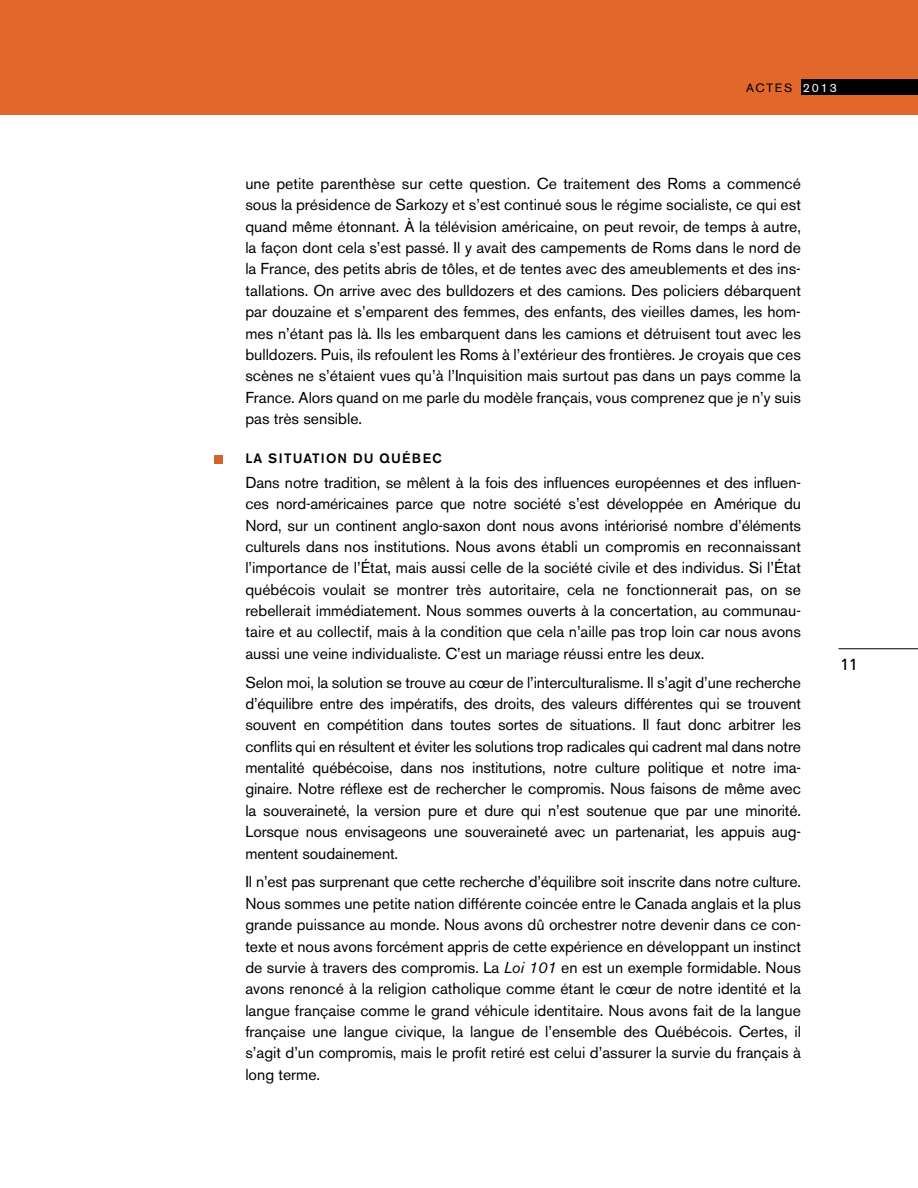
<style>
.page{position:relative;width:918px;height:1188px;background:#fff}
.page>*{position:absolute;margin:0;border:0;box-sizing:border-box;transform-origin:0 0}
.t1{font:16.2px "Frutiger";color:#000}
.t2{font:15.75px/21.3px "Akzidenz Grotesk BE";color:#000;text-align:justify}
.t3{font:500 13.5px "Akzidenz Grotesk BE";letter-spacing:.085em;color:#000}
.t4{font:12px "Akzidenz Grotesk BE";letter-spacing:.15em;color:#000}
.s1{color:#fff}
.s2{font-style:italic}
</style>
<div class="page">
<div style="left:0;top:0;width:918px;height:114px;background:#e2672a"></div>
<div style="left:801px;top:80px;width:117px;height:15px;background:#000"></div>
<hr style="left:838px;top:649px;width:80px;height:1px;background:#000">
<div style="left:214px;top:455px;width:8px;height:8px;background:#d2632b"></div>
<p class="t4" style="left:746px;top:80px;width:92px">ACTES <span class="s1">2013</span></p>
<p class="t2" style="left:245px;top:173px;width:557px">une petite parenthèse sur cette question. Ce traitement des Roms a commencé sous la présidence de Sarkozy et s’est continué sous le régime socialiste, ce qui est quand même étonnant. À la télévision américaine, on peut revoir, de temps à autre, la façon dont cela s’est passé. Il y avait des campements de Roms dans le nord de la France, des petits abris de tôles, et de tentes avec des ameublements et des ins&shy;tallations. On arrive avec des bulldozers et des camions. Des policiers débarquent par douzaine et s’emparent des femmes, des enfants, des vieilles dames, les hom&shy;mes n’étant pas là. Ils les embarquent dans les camions et détruisent tout avec les bulldozers. Puis, ils refoulent les Roms à l’extérieur des frontières. Je croyais que ces scènes ne s’étaient vues qu’à l’Inquisition mais surtout pas dans un pays comme la France. Alors quand on me parle du modèle français, vous comprenez que je n’y suis pas très sensible.</p>
<p class="t3" style="left:245px;top:450px;width:119px">LA SITUATION DU</p>
<p class="t3" style="left:380px;top:450px;width:64px">QUÉBEC</p>
<p class="t2" style="left:245px;top:472px;width:557px">Dans notre tradition, se mêlent à la fois des influences européennes et des influen&shy;ces nord-américaines parce que notre société s’est développée en Amérique du Nord, sur un continent anglo-saxon dont nous avons intériorisé nombre d’éléments culturels dans nos institutions. Nous avons établi un compromis en reconnaissant l’importance de l’État, mais aussi celle de la société civile et des individus. Si l’État québécois voulait se montrer très autoritaire, cela ne fonctionnerait pas, on se rebellerait immédiatement. Nous sommes ouverts à la concertation, au communau&shy;taire et au collectif, mais à la condition que cela n’aille pas trop loin car nous avons aussi une veine individualiste. C’est un mariage réussi entre les deux.</p>
<p class="t2" style="left:245px;top:672px;width:557px">Selon moi, la solution se trouve au cœur de l’interculturalisme. Il s’agit d’une recherche d’équilibre entre des impératifs, des droits, des valeurs différentes qui se trouvent souvent en compétition dans toutes sortes de situations. Il faut donc arbitrer les conflits qui en résultent et éviter les solutions trop radicales qui cadrent mal dans notre mentalité québécoise, dans nos institutions, notre culture politique et notre ima&shy;ginaire. Notre réflexe est de rechercher le compromis. Nous faisons de même avec la souveraineté, la version pure et dure qui n’est soutenue que par une minorité.<br>Lorsque nous envisageons une souveraineté avec un partenariat, les appuis aug&shy;mentent soudainement.</p>
<p class="t2" style="left:245px;top:871px;width:557px">Il n’est pas surprenant que cette recherche d’équilibre soit inscrite dans notre culture.<br>Nous sommes une petite nation différente coincée entre le Canada anglais et la plus grande puissance au monde. Nous avons dû orchestrer notre devenir dans ce con&shy;texte et nous avons forcément appris de cette expérience en développant un instinct de survie à travers des compromis. La <span class="s2">Loi 101</span> en est un exemple formidable. Nous avons renoncé à la religion catholique comme étant le cœur de notre identité et la langue française comme le grand véhicule identitaire. Nous avons fait de la langue française une langue civique, la langue de l’ensemble des Québécois. Certes, il s’agit d’un compromis, mais le profit retiré est celui d’assurer la survie du français à long terme.</p>
<p class="t1" style="left:840px;top:655px;width:19px">11</p>
</div>
